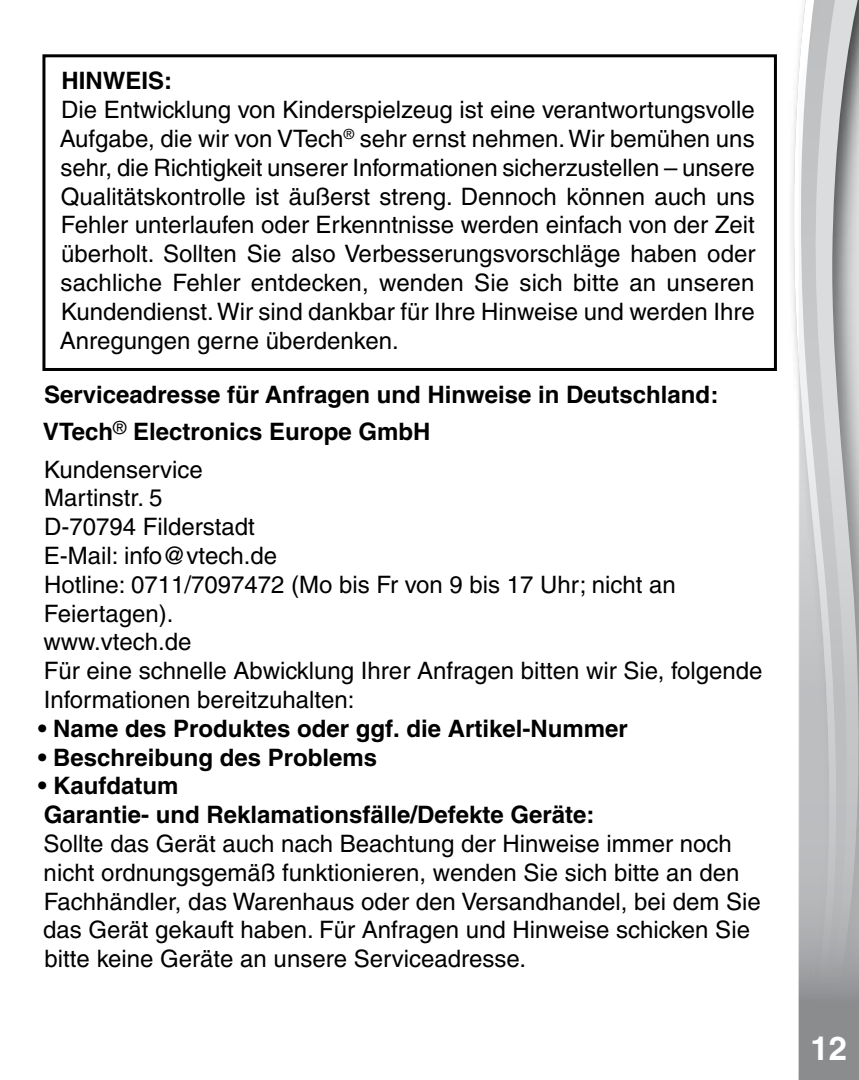
<style>
.page{position:relative;width:859px;height:1080px;background:#fff}
.page>*{position:absolute;margin:0;border:0;box-sizing:border-box;transform-origin:0 0}
.t1{font:700 33px "Helvetica";color:#fff}
.t2{font:500 24px/28.8px "Helvetica";color:#000}
.t3{font:700 24px/28.8px "Helvetica";color:#000}
.t4{font:700 24px/37.2px "Helvetica";color:#000}
.s1{font-style:inherit}
.s2{font-weight:500}
.s3{font-size:27px}
</style>
<div class="page">
<div style="left:42px;top:54px;width:735px;height:317px;border:3px solid #000"></div>
<svg style="left:793px;top:55px;width:6px;height:1025px"></svg>
<svg style="left:799px;top:0;width:60px;height:1080px;background:#bdbec0"></svg>
<div style="left:774px;top:1038px;width:24px;height:42px;background:#fff"></div>
<p class="t3" style="left:61px;top:66px;width:112px">HINWEIS:</p>
<p class="t2" style="left:60px;top:95px;width:697px;text-align:justify">Die Entwicklung von Kinderspielzeug ist eine verantwortungsvolle Aufgabe, die wir von VTech<sup>®</sup> sehr ernst nehmen. Wir bemühen uns sehr, die Richtigkeit unserer Informationen sicherzustellen – unsere Qualitätskontrolle ist äußerst streng. Dennoch können auch uns Fehler unterlaufen oder Erkenntnisse werden einfach von der Zeit überholt. Sollten Sie also Verbesserungsvorschläge haben oder sachliche Fehler entdecken, wenden Sie sich bitte an unseren Kundendienst. Wir sind dankbar für Ihre Hinweise und werden Ihre Anregungen gerne überdenken.</p>
<p class="t4" style="left:43px;top:377px;width:677px">Serviceadresse für Anfragen und Hinweise in Deutschland:<br>VTech<sup>®</sup> <span class="s1">Electronics Europe GmbH<br></span><span class="s2">Kundenservice</span></p>
<p class="t2" style="left:44px;top:483px;width:720px">Martinstr. 5<br>D-70794 Filderstadt<br>E-Mail: info@vtech.de<br>Hotline: 0711/7097472 (Mo bis Fr von 9 bis 17 Uhr; nicht an<br>Feiertagen).<br>www.vtech.de<br>Für eine schnelle Abwicklung Ihrer Anfragen bitten wir Sie, folgende<br>Informationen bereitzuhalten:</p>
<p class="t3" style="left:38px;top:714px;width:591px">• Name des Produktes oder ggf. die Artikel-Nummer</p>
<p class="t3" style="left:38px;top:742px;width:341px">• Beschreibung des Problems</p>
<p class="t3" style="left:38px;top:771px;width:558px">• Kaufdatum<br>Garantie- und Reklamationsfälle/Defekte Geräte:</p>
<p class="t2" style="left:43px;top:829px;width:719px">Sollte das Gerät auch nach Beachtung der Hinweise immer noch nicht ordnungsgemäß funktionieren, wenden Sie sich bitte an den Fachhändler, das Warenhaus oder den Versandhandel, bei dem Sie das Gerät gekauft haben. Für Anfragen und Hinweise schicken Sie bitte keine Geräte an unsere Serviceadresse.</p>
<h1 class="t1" style="left:813px;top:1021px;width:40px">12<span class="s3">12</span></h1>
<h1 class="t1" style="left:810px;top:1029px;width:38px">12</h1>
</div>
